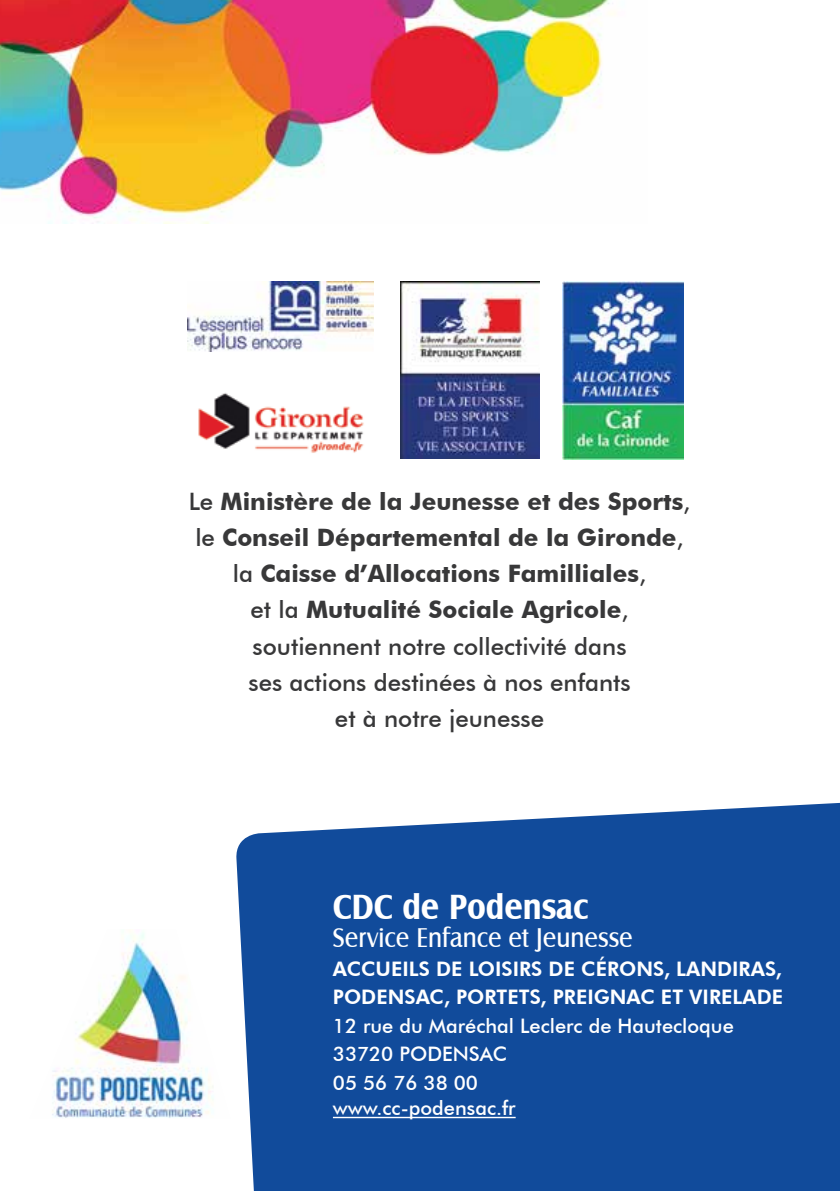
<style>
.page{position:relative;width:840px;height:1191px;background:#fff}
.page>*{position:absolute;margin:0;border:0;box-sizing:border-box;transform-origin:0 0}
.t1{font:700 36px "Castle T";color:#fff;scale:.9 1}
.t2{font:28px "Castle T";color:#fff;scale:.9 1}
.t3{font:700 24px/36px "Futura BT";color:#383839;text-align:center}
.t4{font:500 20px/28.6px "Futura BT";color:#fff}
.t5{font:800 20px "Futura BT";color:#fff}
.s1{font-weight:500}
</style>
<div class="page">
<img style="left:52px;top:932px;width:161px;height:186px">
<img style="left:562px;top:282px;width:121px;height:177px">
<img style="left:198px;top:393px;width:166px;height:60px">
<img style="left:188px;top:282px;width:185px;height:69px">
<img style="left:400px;top:282px;width:139px;height:177px">
<div style="left:236px;top:803px;width:603px;height:388px;background:#114b9b"></div>
<hr style="left:333px;top:1116px;width:182px;height:2px;background:#fff">
<img style="left:0;top:0;width:616px;height:224px">
<p class="t3" style="left:188px;top:484px;width:503px"><span class="s1">Le</span> Ministère de la Jeunesse et des Sports<span class="s1">, le</span> Conseil Départemental de la Gironde<span class="s1">, la</span> Caisse d’Allocations Familliales<span class="s1">,<br>et la</span> Mutualité Sociale Agricole<span class="s1">, soutiennent notre collectivité dans<br>ses actions destinées à nos enfants<br>et à notre jeunesse</span></p>
<h1 class="t1" style="left:333px;top:886px;width:285px">CDC de Podensac</h1>
<p class="t2" style="left:333px;top:922px;width:334px">Service Enfance et Jeunesse</p>
<p class="t5" style="left:333px;top:956px;width:369px">ACCUEILS DE LOISIRS DE CÉRONS, LAND</p>
<p class="t5" style="left:731px;top:956px;width:51px">IRAS,</p>
<p class="t5" style="left:333px;top:985px;width:43px">PODENSAC</p>
<p class="t5" style="left:444px;top:985px;width:65px">, PORTETS</p>
<p class="t5" style="left:540px;top:985px;width:85px">, PREIGNAC</p>
<p class="t5" style="left:660px;top:985px;width:73px">ET VIRELADE</p>
<p class="t4" style="left:333px;top:1011px;width:402px">12 rue du Maréchal Leclerc de Hautecloque<br>33720 PODENSAC<br>05 56 76 38 00</p>
<p class="t4" style="left:333px;top:1093px;width:184px">www.cc-podensac.fr</p>
</div>
